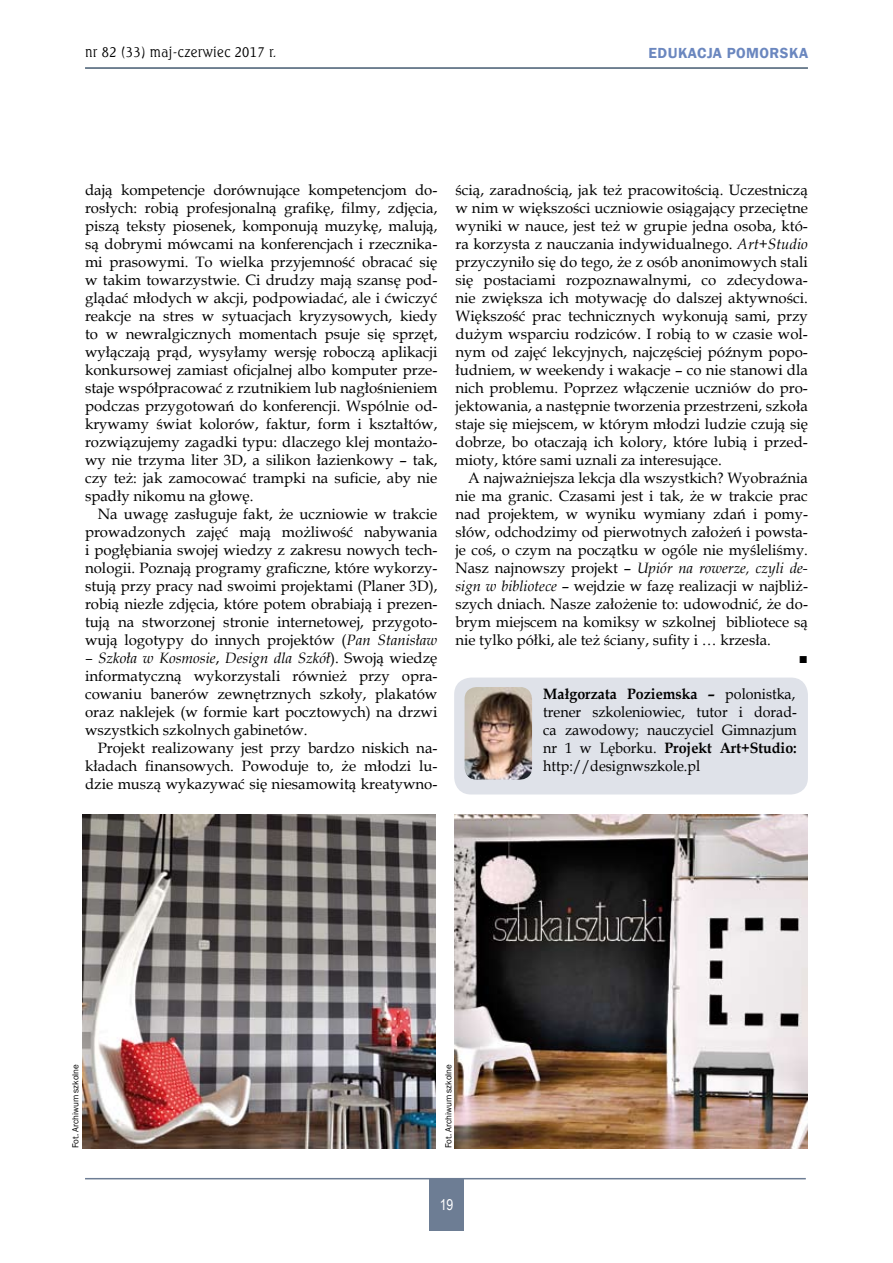
<style>
.page{position:relative;width:893px;height:1263px;background:#fff}
.page>*{position:absolute;margin:0;border:0;box-sizing:border-box;transform-origin:0 0}
.t1{font:15px/18px "Book Antiqua";color:#000;text-align:justify}
.t2{font:15px/18px "Book Antiqua";color:#000;text-align:justify;scale:.95 1}
.t3{font:italic 15px "Book Antiqua";color:#000}
.t4{font:600 15px "Franklin Gothic";letter-spacing:.03em;color:#6b87bf}
.t5{font:15px "Arial Narrow";color:#fff}
.t6{font:13.5px "Seagull Lt EU";letter-spacing:.03em;color:#000}
.t7{font:9px "Franklin Gothic";color:#000}
.s1{font-style:italic}
.s2{font-style:normal}
.s3{font-weight:700}
</style>
<div class="page">
<hr style="left:85px;top:1178px;width:721px;height:1px;background:#6d7d94">
<hr style="left:85px;top:67px;width:723px;height:2px;background:#465c71">
<div style="left:429px;top:1178px;width:35px;height:52px;background:#6d7d94"></div>
<img style="left:82px;top:814px;width:353px;height:334px">
<img style="left:455px;top:814px;width:353px;height:334px">
<div style="left:454px;top:677px;width:354px;height:117px;background:#dfe2e9;border-radius:17px"></div>
<img style="left:465px;top:687px;width:67px;height:93px">
<p class="t6" style="left:85px;top:44px;width:193px">nr 82 (33) maj-czerwiec 2017 r.</p>
<p class="t4" style="left:649px;top:44px;width:161px">EDUKACJA POMORSKA</p>
<p class="t1" style="left:85px;top:181px;width:354px">dają kompetencje dorównujące kompetencjom do&shy;rosłych: robią profesjonalną grafikę, filmy, zdjęcia, piszą teksty piosenek, komponują muzykę, malują, są dobrymi mówcami na konferencjach i rzecznika&shy;mi prasowymi. To wielka przyjemność obracać się w takim towarzystwie. Ci drudzy mają szansę pod&shy;glądać młodych w akcji, podpowiadać, ale i ćwiczyć reakcje na stres w sytuacjach kryzysowych, kiedy to w newralgicznych momentach psuje się sprzęt, wyłączają prąd, wysyłamy wersję roboczą aplikacji konkursowej zamiast oficjalnej albo komputer prze&shy;staje współpracować z rzutnikiem lub nagłośnieniem podczas przygotowań do konferencji. Wspólnie od&shy;krywamy świat kolorów, faktur, form i kształtów, rozwiązujemy zagadki typu: dlaczego klej montażo&shy;wy nie trzyma liter 3D, a silikon łazienkowy – tak, czy też: jak zamocować trampki na suficie, aby nie spadły nikomu na głowę.</p>
<p class="t1" style="left:85px;top:505px;width:354px;text-indent:13px">Na uwagę zasługuje fakt, że uczniowie w trakcie prowadzonych zajęć mają możliwość nabywania i pogłębiania swojej wiedzy z zakresu nowych tech&shy;nologii. Poznają programy graficzne, które wykorzy&shy;stują przy pracy nad swoimi projektami (Planer 3D), robią niezłe zdjęcia, które potem obrabiają i prezen&shy;tują na stworzonej stronie internetowej, przygoto&shy;wują logotypy do innych projektów (<span class="s1">Pan Stanisław</span></p>
<p class="t1" style="left:85px;top:649px;width:354px"><span class="s1">– Szkoła w Kosmosie</span>, <span class="s1">Design dla Szkół</span>). Swoją wiedzę informatyczną wykorzystali również przy opra&shy;cowaniu banerów zewnętrznych szkoły, plakatów oraz naklejek (w formie kart pocztowych) na drzwi wszystkich szkolnych gabinetów.</p>
<p class="t1" style="left:85px;top:739px;width:354px;text-indent:13px">Projekt realizowany jest przy bardzo niskich na&shy;kładach finansowych. Powoduje to, że młodzi lu&shy;dzie muszą wykazywać się niesamowitą kreatywno-</p>
<p class="t1" style="left:455px;top:181px;width:354px">ścią, zaradnością, jak też pracowitością. Uczestniczą w nim w większości uczniowie osiągający przeciętne wyniki w nauce, jest też w grupie jedna osoba, któ&shy;ra korzysta z nauczania indywidualnego. <span class="s1">Art+Studio </span>przyczyniło się do tego, że z osób anonimowych stali się postaciami rozpoznawalnymi, co zdecydowa&shy;nie zwiększa ich motywację do dalszej aktywności.<br>Większość prac technicznych wykonują sami, przy dużym wsparciu rodziców. I robią to w czasie wol&shy;nym od zajęć lekcyjnych, najczęściej późnym popo&shy;łudniem, w weekendy i wakacje – co nie stanowi dla nich problemu. Poprzez włączenie uczniów do pro&shy;jektowania, a następnie tworzenia przestrzeni, szkoła staje się miejscem, w którym młodzi ludzie czują się dobrze, bo otaczają ich kolory, które lubią i przed&shy;mioty, które sami uznali za interesujące.</p>
<p class="t1" style="left:468px;top:469px;width:341px">A najważniejsza lekcja dla wszystkich? Wyobraźnia</p>
<p class="t1" style="left:455px;top:487px;width:354px">nie ma granic. Czasami jest i tak, że w trakcie prac</p>
<p class="t1" style="left:455px;top:505px;width:354px">nad projektem, w wyniku wymiany zdań i pomy-</p>
<p class="t1" style="left:455px;top:523px;width:354px">słów, odchodzimy od pierwotnych założeń i powsta-</p>
<p class="t1" style="left:455px;top:541px;width:354px">je coś, o czym na początku w ogóle nie myśleliśmy.</p>
<p class="t3" style="left:455px;top:557px;width:354px"><span class="s2">Nasz najnowszy projekt –</span> Upiór na rowerze, czyli de-</p>
<p class="t1" style="left:455px;top:577px;width:354px"><span class="s1">sign w bibliotece</span> – wejdzie w fazę realizacji w najbliż-</p>
<p class="t1" style="left:455px;top:595px;width:354px">szych dniach. Nasze założenie to: udowodnić, że do-</p>
<p class="t1" style="left:455px;top:613px;width:354px">brym miejscem na komiksy w szkolnej bibliotece są</p>
<p class="t1" style="left:455px;top:631px;width:317px">nie tylko półki, ale też ściany, sufity i … krzesła.</p>
<p class="t1" style="left:799px;top:649px;width:11px">■</p>
<p class="t2" style="left:543px;top:685px;width:268px"><span class="s3">Małgorzata Poziemska –</span> polonistka, trener szkoleniowiec, tutor i dorad&shy;ca zawodowy; nauczyciel Gimnazjum nr 1 w Lęborku. <span class="s3">Projekt Art+Studio: </span>http://designwszkole.pl</p>
<p class="t7" style="left:70px;top:1148px;width:86px;rotate:-90deg">Fot. Archiwum szkolne</p>
<p class="t7" style="left:443px;top:1148px;width:86px;rotate:-90deg">Fot. Archiwum szkolne</p>
<p class="t5" style="left:440px;top:1193px;width:15px">19</p>
</div>
